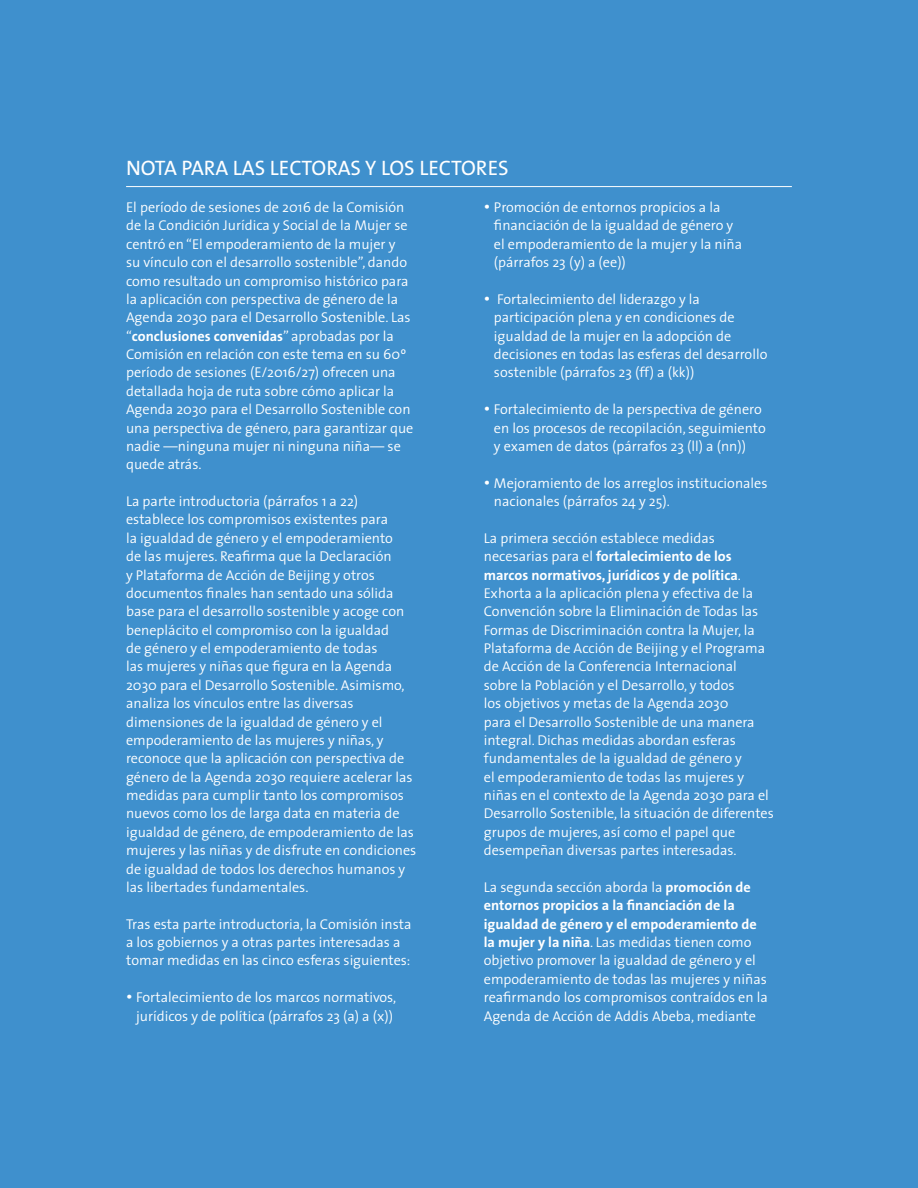
<style>
.page{position:relative;width:918px;height:1188px;background:#3f90cd}
.page>*{position:absolute;margin:0;border:0;box-sizing:border-box;transform-origin:0 0}
.HEADING_1{font:21px "The Sans";color:#fff}
.Default{font:300 14.25px/18.5px "The Sans";color:#fff}
.No_Spacing{font:300 14.25px/18.3px "The Sans";color:#fff}
.List_Paragraph{font:300 14.25px/18.3px "The Sans";color:#fff}
.s1{font-weight:700}
</style>
<div class="page">
<hr style="left:126px;top:186px;width:666px;height:1px;background:#fff">
<p class="HEADING_1" style="left:126px;top:151px;width:384px">NOTA PARA LAS LECTORAS Y LOS LECTORES</p>
<p class="Default" style="left:126px;top:198px;width:289px">El período de sesiones de 2016 de la Comisión de la Condición Jurídica y Social de la Mujer se centró en “El empoderamiento de la mujer y<br>su vínculo con el desarrollo sostenible”, dando como resultado un compromiso histórico para la aplicación con perspectiva de género de la Agenda 2030 para el Desarrollo Sostenible. Las “<span class="s1">conclusiones convenidas</span>” aprobadas por la Comisión en relación con este tema en su 60º período de sesiones (E/2016/27) ofrecen una detallada hoja de ruta sobre cómo aplicar la Agenda 2030 para el Desarrollo Sostenible con una perspectiva de género, para garantizar que nadie —ninguna mujer ni ninguna niña— se quede atrás.</p>
<p class="Default" style="left:126px;top:492px;width:292px">La parte introductoria (párrafos 1 a 22) establece los compromisos existentes para<br>la igualdad de género y el empoderamiento<br>de las mujeres. Reafirma que la Declaración<br>y Plataforma de Acción de Beijing y otros documentos finales han sentado una sólida base para el desarrollo sostenible y acoge con beneplácito el compromiso con la igualdad<br>de género y el empoderamiento de todas<br>las mujeres y niñas que figura en la Agenda 2030 para el Desarrollo Sostenible. Asimismo, analiza los vínculos entre las diversas dimensiones de la igualdad de género y el empoderamiento de las mujeres y niñas, y reconoce que la aplicación con perspectiva de género de la Agenda 2030 requiere acelerar las medidas para cumplir tanto los compromisos nuevos como los de larga data en materia de igualdad de género, de empoderamiento de las mujeres y las niñas y de disfrute en condiciones de igualdad de todos los derechos humanos y las libertades fundamentales.</p>
<p class="Default" style="left:126px;top:914px;width:287px">Tras esta parte introductoria, la Comisión insta a los gobiernos y a otras partes interesadas a tomar medidas en las cinco esferas siguientes:</p>
<p class="No_Spacing" style="left:126px;top:988px;width:272px;text-align:center">• Fortalecimiento de los marcos normativos, jurídicos y de política (párrafos 23 (a) a (x))</p>
<p class="No_Spacing" style="left:494px;top:198px;width:250px;text-indent:-10px">• Promoción de entornos propicios a la financiación de la igualdad de género y el empoderamiento de la mujer y la niña (párrafos 23 (y) a (ee))</p>
<p class="No_Spacing" style="left:494px;top:290px;width:275px;text-indent:-10px">• Fortalecimiento del liderazgo y la participación plena y en condiciones de igualdad de la mujer en la adopción de decisiones en todas las esferas del desarrollo sostenible (párrafos 23 (ff) a (kk))</p>
<p class="No_Spacing" style="left:494px;top:400px;width:273px;text-indent:-10px">• Fortalecimiento de la perspectiva de género en los procesos de recopilación, seguimiento y examen de datos (párrafos 23 (ll) a (nn))</p>
<p class="List_Paragraph" style="left:494px;top:473px;width:275px;text-indent:-10px">• Mejoramiento de los arreglos institucionales nacionales (párrafos 24 y 25).</p>
<p class="Default" style="left:484px;top:528px;width:292px">La primera sección establece medidas necesarias para el <span class="s1">fortalecimiento de los marcos normativos, jurídicos y de política</span>.<br>Exhorta a la aplicación plena y efectiva de la Convención sobre la Eliminación de Todas las Formas de Discriminación contra la Mujer, la Plataforma de Acción de Beijing y el Programa de Acción de la Conferencia Internacional sobre la Población y el Desarrollo, y todos<br>los objetivos y metas de la Agenda 2030<br>para el Desarrollo Sostenible de una manera integral. Dichas medidas abordan esferas fundamentales de la igualdad de género y<br>el empoderamiento de todas las mujeres y niñas en el contexto de la Agenda 2030 para el Desarrollo Sostenible, la situación de diferentes grupos de mujeres, así como el papel que desempeñan diversas partes interesadas.</p>
<p class="Default" style="left:484px;top:878px;width:286px">La segunda sección aborda la <span class="s1">promoción de entornos propicios a la financiación de la igualdad de género y el empoderamiento de la mujer y la niña</span>. Las medidas tienen como objetivo promover la igualdad de género y el empoderamiento de todas las mujeres y niñas reafirmando los compromisos contraídos en la Agenda de Acción de Addis Abeba, mediante</p>
</div>
